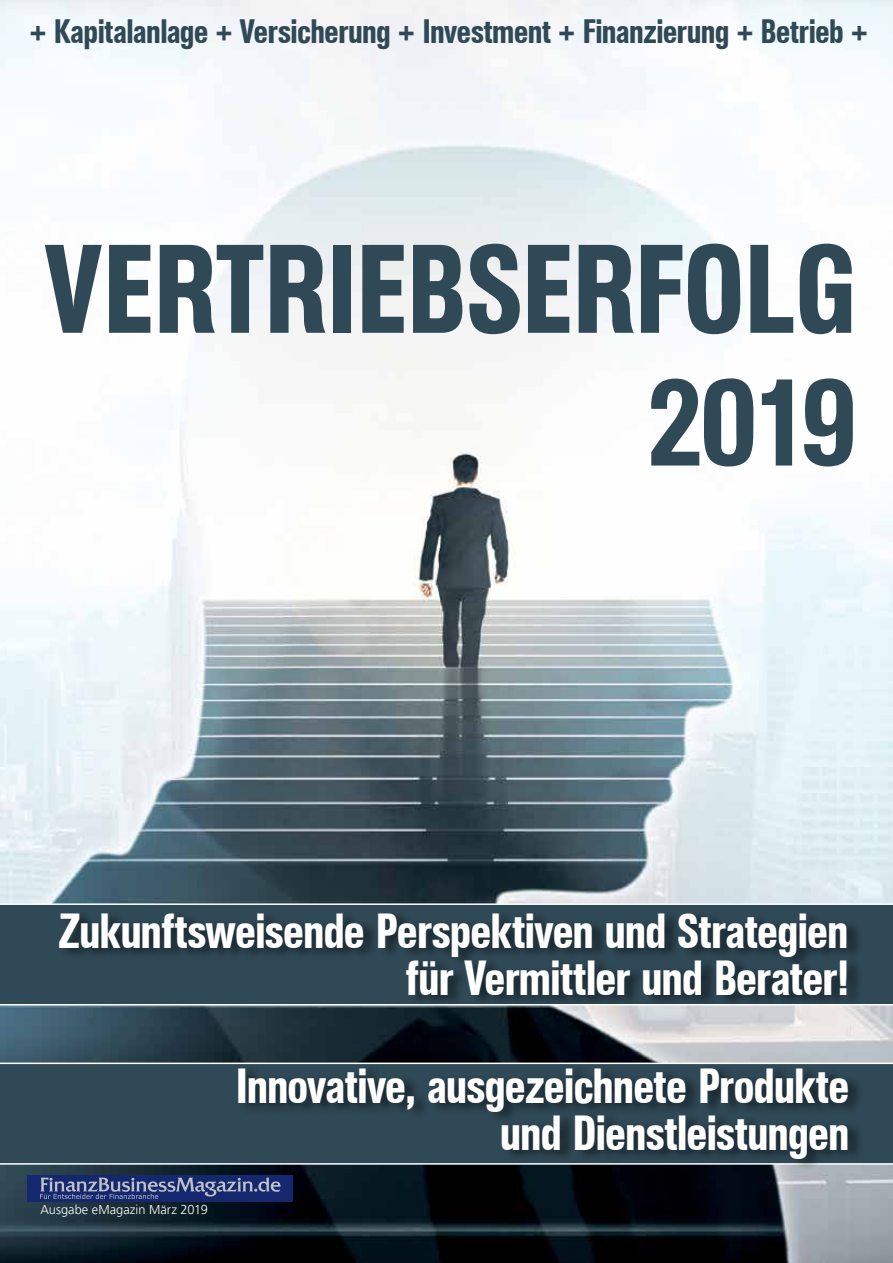
<style>
.page{position:relative;width:893px;height:1263px;background:#fff}
.page>*{position:absolute;margin:0;border:0;box-sizing:border-box;transform-origin:0 0}
.t1{font:124.5px/132.8px "Agent Con Med DB Normal";letter-spacing:.01em;color:#304956;text-align:right}
.t2{font:48px/46.5px "Agent Con Med DB Normal";color:#fff;text-align:right}
.t3{font:33px "Agent Con Med DB Normal";color:#304956}
.t4{font:300 12.75px "Frutiger LT Pro";letter-spacing:.005em;color:#fff}
</style>
<div class="page">
<img style="left:0;top:0;width:893px;height:1263px">
<div style="left:27px;top:1175px;width:266px;height:27px;background:#14276f"></div>
<svg style="left:40px;top:1177px;width:241px;height:22px"></svg>
<svg style="left:0;top:903px;width:893px;height:102px;background:#465c68"></svg>
<svg style="left:0;top:1062px;width:893px;height:103px;background:#3c535f"></svg>
<div style="left:239px;top:1065px;width:626px;height:105px;background:#000;opacity:.5"></div>
<div style="left:60px;top:910px;width:803px;height:97px;background:#000;opacity:.5"></div>
<p class="t3" style="left:31px;top:13px;width:839px">+ Kapitalanlage + Versicherung + Investment + Finanzierung + Betrieb +</p>
<h1 class="t1" style="left:48px;top:224px;width:813px">VERTRIEBSERFOLG<br>2019</h1>
<p class="t2" style="left:59px;top:909px;width:790px">Zukunftsweisende Perspektiven und Strategien für Vermittler und Berater!</p>
<p class="t4" style="left:40px;top:1202px;width:169px">Ausgabe eMagazin März 2019</p>
<p class="t2" style="left:236px;top:1064px;width:615px">Innovative, ausgezeichnete Produkte und Dienstleistungen</p>
</div>
